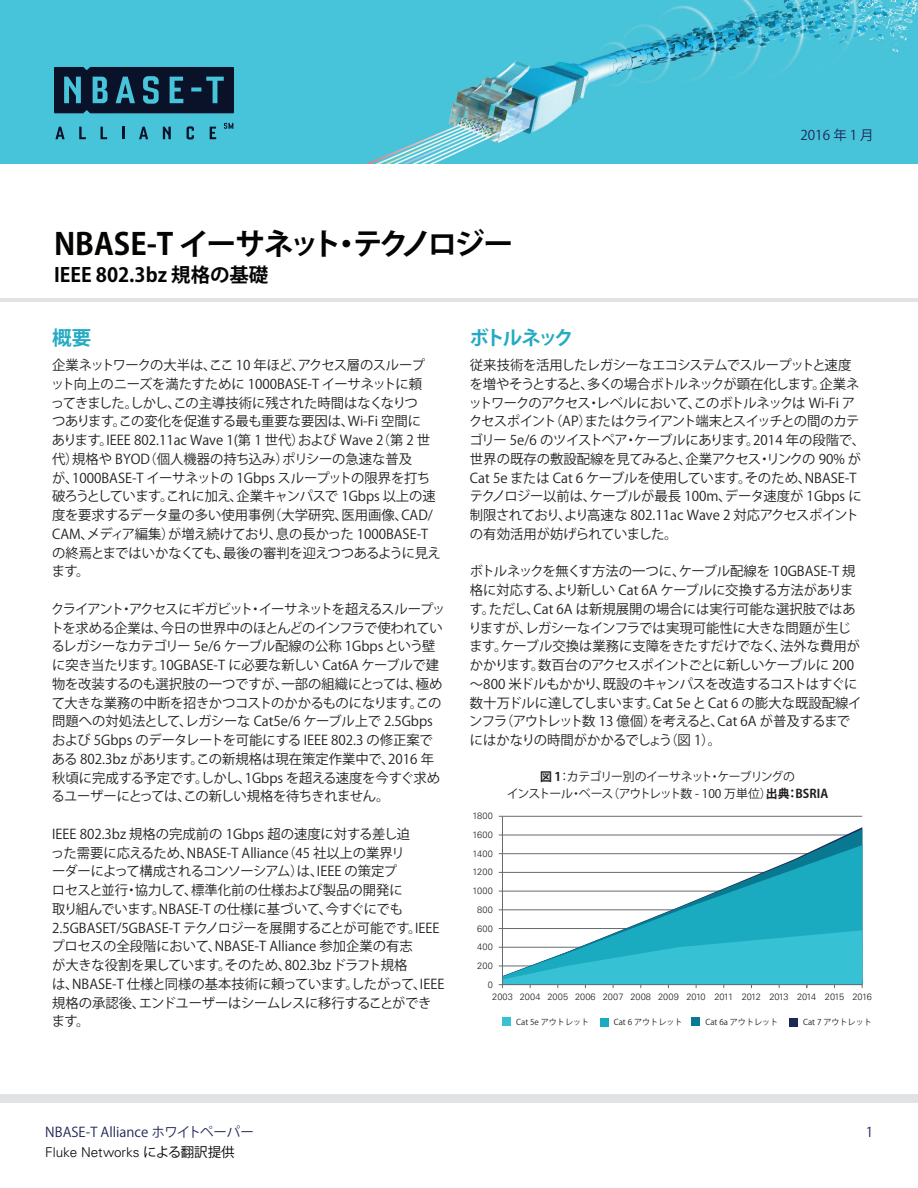
<style>
.page{position:relative;width:918px;height:1188px;background:#fff}
.page>*{position:absolute;margin:0;border:0;box-sizing:border-box;transform-origin:0 0}
.t1{font:700 30px "Koz Go Pr 6 N";letter-spacing:-.065em;color:#040503}
.t2{font:700 19.5px "Koz Go Pr 6 N";color:#040503}
.t3{font:700 19.5px "Koz Go Pr 6 N";letter-spacing:-.12em;color:#24aac3}
.t4{font:13.5px/18.8px "Koz Go Pr 6 N";letter-spacing:-.01em;color:#231f20}
.t5{font:13.5px/18.8px "Koz Go Pr 6 N";letter-spacing:-.03em;color:#231f20}
.t6{font:13.5px "Koz Go Pr 6 N";color:#1e2656}
.t7{font:300 13.5px "Univers";color:#040503}
.t8{font:12px/16.5px "Koz Go Pr 6 N";letter-spacing:-.08em;color:#231f20;text-align:center}
.t9{font:300 9.15px/18.8px "Univers";color:#231f20;text-align:right}
.t10{font:8.1px "Koz Go Pr 6 N";color:#231f20}
.s1{font-weight:700}
.s2{font-family:"Koz Go Pr 6 N";font-weight:400}
</style>
<div class="page">
<div style="left:0;top:1094px;width:918px;height:8px;background:#e1e2e4"></div>
<hr style="left:0;top:299px;width:918px;height:3px;background:#e1e2e4">
<hr style="left:499px;top:816px;width:363px;height:1px;background:#686c71">
<hr style="left:499px;top:835px;width:363px;height:1px;background:#686c71">
<hr style="left:499px;top:853px;width:363px;height:1px;background:#686c71">
<hr style="left:499px;top:872px;width:363px;height:1px;background:#686c71">
<hr style="left:499px;top:891px;width:363px;height:1px;background:#686c71">
<hr style="left:499px;top:910px;width:363px;height:1px;background:#686c71">
<hr style="left:499px;top:928px;width:363px;height:1px;background:#686c71">
<hr style="left:499px;top:947px;width:363px;height:1px;background:#686c71">
<hr style="left:499px;top:966px;width:363px;height:1px;background:#686c71">
<svg style="left:503px;top:829px;width:359px;height:16px"></svg>
<svg style="left:503px;top:845px;width:359px;height:85px"></svg>
<svg style="left:503px;top:930px;width:360px;height:58px"></svg>
<hr style="left:502px;top:816px;width:1px;height:172px;background:#686c71">
<hr style="left:499px;top:984px;width:363px;height:1px;background:#686c71">
<div style="left:502px;top:1017px;width:9px;height:8px;background:#37c1d4"></div>
<div style="left:600px;top:1018px;width:8px;height:8px;background:#1aabc1"></div>
<div style="left:692px;top:1017px;width:8px;height:8px;background:#097991"></div>
<div style="left:789px;top:1018px;width:9px;height:8px;background:#1a2954"></div>
<img style="left:0;top:0;width:918px;height:164px">
<svg style="left:224px;top:123px;width:9px;height:6px"></svg>
<svg style="left:55px;top:127px;width:10px;height:12px"></svg>
<svg style="left:79px;top:127px;width:7px;height:12px"></svg>
<svg style="left:101px;top:127px;width:6px;height:12px"></svg>
<svg style="left:122px;top:127px;width:2px;height:12px"></svg>
<svg style="left:139px;top:127px;width:9px;height:12px"></svg>
<svg style="left:163px;top:127px;width:8px;height:12px"></svg>
<svg style="left:187px;top:126px;width:7px;height:13px"></svg>
<svg style="left:210px;top:127px;width:6px;height:12px"></svg>
<svg style="left:54px;top:67px;width:180px;height:46px;background:#16354c"></svg>
<p class="t1" style="left:54px;top:227px;width:461px">NBASE-T イーサネット・テクノロジー</p>
<p class="t2" style="left:54px;top:263px;width:216px">IEEE 802.3bz 規格の基礎</p>
<p class="t6" style="left:800px;top:128px;width:75px">2016 年 1 月</p>
<p class="t3" style="left:52px;top:327px;width:40px">概要</p>
<p class="t4" style="left:51px;top:356px;width:392px">企業ネットワークの大半は、ここ 10 年ほど、アクセス層のスループ<br>ット向上のニーズを満たすために 1000BASE-T イーサネットに頼<br>ってきました。しかし、この主導技術に残された時間はなくなりつ<br>つあります。この変化を促進する最も重要な要因は、Wi-Fi 空間に<br>あります。IEEE 802.11ac Wave 1(第 1 世代）および Wave 2（第 2 世代）規格や BYOD（個人機器の持ち込み）ポリシーの急速な普及<br>が、1000BASE-T イーサネットの 1Gbps スループットの限界を打ち破ろうとしています。これに加え、企業キャンパスで 1Gbps 以上の速度を要求するデータ量の多い使用事例（大学研究、医用画像、CAD/ CAM、メディア編集）が増え続けており、息の長かった 1000BASE-Tの終焉とまではいかなくても、最後の審判を迎えつつあるように見えます。</p>
<p class="t4" style="left:50px;top:600px;width:397px">クライアント・アクセスにギガビット・イーサネットを超えるスループットを求める企業は、今日の世界中のほとんどのインフラで使われているレガシーなカテゴリー 5e/6 ケーブル配線の公称 1Gbps という壁に突き当たります。10GBASE-T に必要な新しい Cat6A ケーブルで建物を改装するのも選択肢の一つですが、一部の組織にとっては、極めて大きな業務の中断を招きかつコストのかかるものになります。この問題への対処法として、レガシーな Cat5e/6 ケーブル上で 2.5Gbpsおよび 5Gbps のデータレートを可能にする IEEE 802.3 の修正案である 802.3bz があります。この新規格は現在策定作業中で、2016 年秋頃に完成する予定です。しかし、1Gbps を超える速度を今すぐ求めるユーザーにとっては、この新しい規格を待ちきれません。</p>
<p class="t4" style="left:51px;top:825px;width:395px">IEEE 802.3bz 規格の完成前の 1Gbps 超の速度に対する差し迫<br>った需要に応えるため、NBASE-T Alliance（45 社以上の業界リ<br>ーダーによって構成されるコンソーシアム）は、IEEE の策定プ<br>ロセスと並行・協力して、標準化前の仕様および製品の開発に<br>取り組んでいます。NBASE-T の仕様に基づいて、今すぐにでも2.5GBASET/5GBASE-T テクノロジーを展開することが可能です。IEEEプロセスの全段階において、NBASE-T Alliance 参加企業の有志<br>が大きな役割を果しています。そのため、802.3bz ドラフト規格<br>は、NBASE-T 仕様と同様の基本技術に頼っています。したがって、IEEE規格の承認後、エンドユーザーはシームレスに移行することができます。</p>
<p class="t3" style="left:470px;top:327px;width:106px">ボトルネック</p>
<p class="t5" style="left:469px;top:356px;width:398px">従来技術を活用したレガシーなエコシステムでスループットと速度を増やそうとすると、多くの場合ボトルネックが顕在化します。企業ネットワークのアクセス・レベルにおいて、このボトルネックは Wi-Fi アクセスポイント（AP）またはクライアント端末とスイッチとの間のカテゴリー 5e/6 のツイストペア・ケーブルにあります。2014 年の段階で、世界の既存の敷設配線を見てみると、企業アクセス・リンクの 90% がCat 5e または Cat 6 ケーブルを使用しています。そのため、NBASE-Tテクノロジー以前は、ケーブルが最長 100m、データ速度が 1Gbps に制限されており、より高速な 802.11ac Wave 2 対応アクセスポイントの有効活用が妨げられていました。</p>
<p class="t4" style="left:468px;top:562px;width:395px">ボトルネックを無くす方法の一つに、ケーブル配線を 10GBASE-T 規格に対応する、より新しい Cat 6A ケーブルに交換する方法があります。ただし、Cat 6A は新規展開の場合には実行可能な選択肢ではありますが、レガシーなインフラでは実現可能性に大きな問題が生じます。ケーブル交換は業務に支障をきたすだけでなく、法外な費用がかかります。数百台のアクセスポイントごとに新しいケーブルに 200～800 米ドルもかかり、既設のキャンパスを改造するコストはすぐに数十万ドルに達してしまいます。Cat 5e と Cat 6 の膨大な既設配線インフラ（アウトレット数 13 億個）を考えると、Cat 6A が普及するまでにはかなりの時間がかかるでしょう（図 1）。</p>
<p class="t9" style="left:472px;top:807px;width:22px">1800<br>1600<br>1400<br>1200<br>1000<br>800<br>600<br>400<br>200<br>0</p>
<p class="t8" style="left:507px;top:769px;width:323px"><span class="s1">図 1</span>：カテゴリー別のイーサネット・ケーブリングの<br>インストール・ベース（アウトレット数 - 100 万単位）<span class="s1">出典：BSRIA</span></p>
<p class="t9" style="left:492px;top:987px;width:381px">2003 2004 2005 2006 2007 2008 2009 2010 2011 2012 2013 2014 2015 2016</p>
<p class="t10" style="left:516px;top:1018px;width:75px">Cat 5e アウトレット</p>
<p class="t10" style="left:614px;top:1018px;width:70px">Cat 6 アウトレット</p>
<p class="t10" style="left:705px;top:1018px;width:74px">Cat 6a アウトレット</p>
<p class="t10" style="left:803px;top:1018px;width:70px">Cat 7 アウトレット</p>
<p class="t6" style="left:45px;top:1125px;width:210px">NBASE-T Alliance ホワイトペーパー</p>
<p class="t6" style="left:866px;top:1125px;width:9px">1</p>
<p class="t7" style="left:45px;top:1144px;width:191px">Fluke Networks <span class="s2">による翻訳提供</span></p>
</div>
